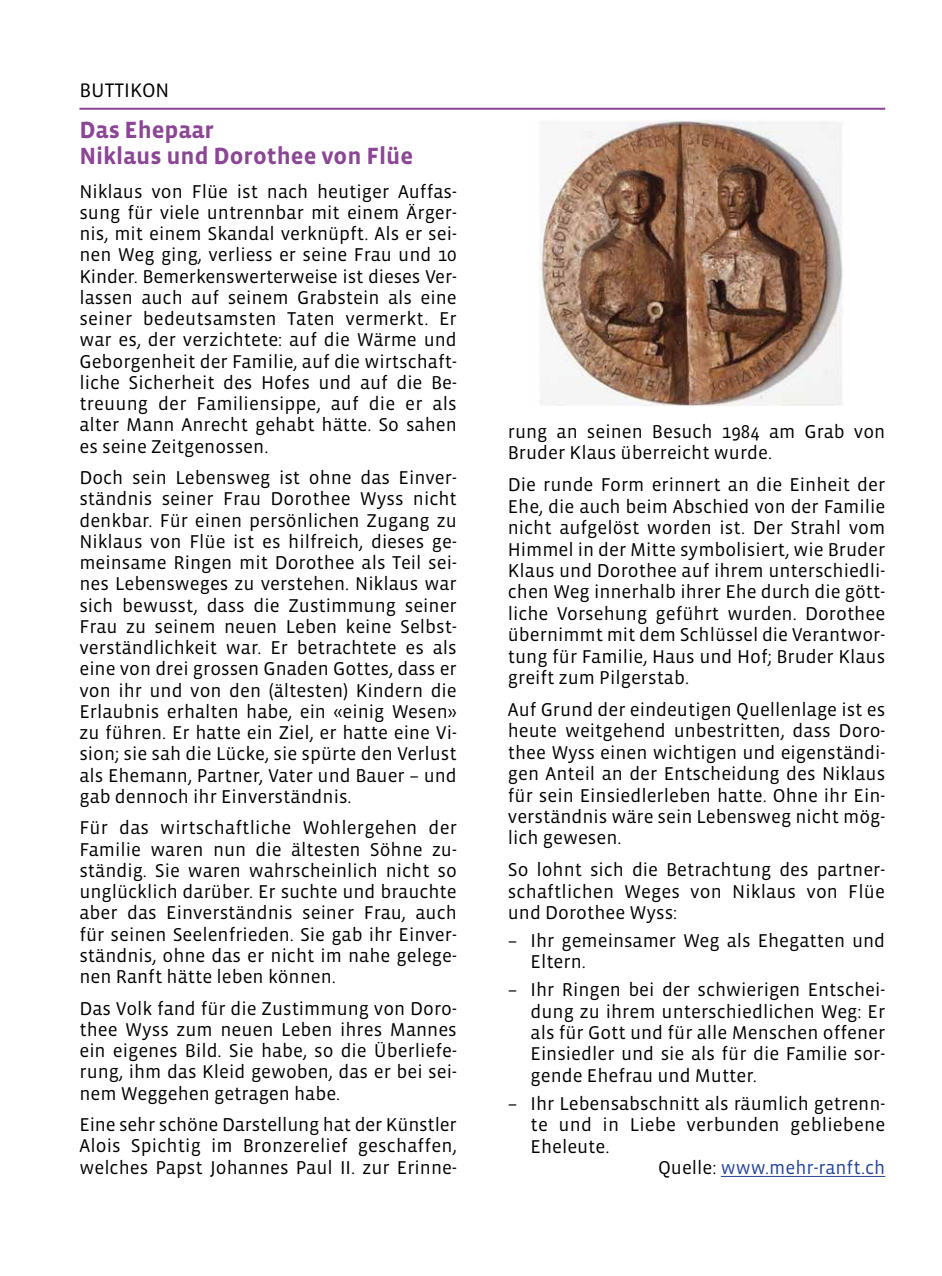
<style>
.page{position:relative;width:942px;height:1276px;background:#fff}
.page>*{position:absolute;margin:0;border:0;box-sizing:border-box;transform-origin:0 0}
.t1{font:700 24px/26.2px "Vista Sans";color:#8b4695}
.t2{font:20px "Vista Sans";color:#000}
.t3{font:19px/21.2px "Vista Sans";color:#000;text-align:justify}
.t4{font:19px "Vista Sans";color:#254396}
.s1{color:#000}
</style>
<div class="page">
<hr style="left:79px;top:108px;width:805px;height:2px;background:#8b4695">
<hr style="left:720px;top:1176px;width:164px;height:1px;background:#254396">
<img style="left:540px;top:120px;width:303px;height:286px">
<p class="t2" style="left:79px;top:80px;width:91px">BUTTIKON</p>
<p class="t1" style="left:79px;top:117px;width:335px">Das Ehepaar<br>Niklaus und Dorothee von Flüe</p>
<p class="t3" style="left:79px;top:181px;width:379px;text-align:left">Niklaus von Flüe ist nach heutiger Auffas&shy;sung für viele untrennbar mit einem Ärger&shy;nis, mit einem Skandal verknüpft. Als er sei&shy;nen Weg ging, verliess er seine Frau und 10<br>Kinder. Bemerkenswerterweise ist dieses Ver&shy;lassen auch auf seinem Grabstein als eine seiner bedeutsamsten Taten vermerkt. Er war es, der verzichtete: auf die Wärme und Geborgenheit der Familie, auf die wirtschaft&shy;liche Sicherheit des Hofes und auf die Be-- treuung der Familiensippe, auf die er als alter Mann Anrecht gehabt hätte. So sahen es seine Zeitgenossen.</p>
<p class="t3" style="left:79px;top:467px;width:379px;text-align:left">Doch sein Lebensweg ist ohne das Einver&shy;ständnis seiner Frau Dorothee Wyss nicht denkbar. Für einen persönlichen Zugang zu Niklaus von Flüe ist es hilfreich, dieses ge-- meinsame Ringen mit Dorothee als Teil sei&shy;nes Lebensweges zu verstehen. Niklaus war sich bewusst, dass die Zustimmung seiner Frau zu seinem neuen Leben keine Selbst&shy;verständlichkeit war. Er betrachtete es als eine von drei grossen Gnaden Gottes, dass er von ihr und von den (ältesten) Kindern die Erlaubnis erhalten habe, ein «einig Wesen» zu führen. Er hatte ein Ziel, er hatte eine Vi-- sion; sie sah die Lücke, sie spürte den Verlust als Ehemann, Partner, Vater und Bauer – und gab dennoch ihr Einverständnis.</p>
<p class="t3" style="left:79px;top:818px;width:379px;text-align:left">Für das wirtschaftliche Wohlergehen der Familie waren nun die ältesten Söhne zu-- ständig. Sie waren wahrscheinlich nicht so unglücklich darüber. Er suchte und brauchte aber das Einverständnis seiner Frau, auch für seinen Seelenfrieden. Sie gab ihr Einver&shy;ständnis, ohne das er nicht im nahe gelege&shy;nen Ranft hätte leben können.</p>
<p class="t3" style="left:79px;top:998px;width:379px">Das Volk fand für die Zustimmung von Doro&shy;thee Wyss zum neuen Leben ihres Mannes ein eigenes Bild. Sie habe, so die Überliefe&shy;rung, ihm das Kleid gewoben, das er bei sei&shy;nem Weggehen getragen habe.</p>
<p class="t3" style="left:79px;top:1114px;width:379px">Eine sehr schöne Darstellung hat der Künstler Alois Spichtig im Bronzerelief geschaffen, welches Papst Johannes Paul II. zur Erinne-</p>
<p class="t3" style="left:507px;top:421px;width:379px">rung an seinen Besuch 1984 am Grab von<br>Bruder Klaus überreicht wurde.</p>
<p class="t3" style="left:507px;top:474px;width:379px">Die runde Form erinnert an die Einheit der Ehe, die auch beim Abschied von der Familie nicht aufgelöst worden ist. Der Strahl vom Himmel in der Mitte symbolisiert, wie Bruder Klaus und Dorothee auf ihrem unterschiedli&shy;chen Weg innerhalb ihrer Ehe durch die gött&shy;liche Vorsehung geführt wurden. Dorothee übernimmt mit dem Schlüssel die Verantwor&shy;tung für Familie, Haus und Hof; Bruder Klaus greift zum Pilgerstab.</p>
<p class="t3" style="left:507px;top:699px;width:379px">Auf Grund der eindeutigen Quellenlage ist es heute weitgehend unbestritten, dass Doro&shy;thee Wyss einen wichtigen und eigenständi&shy;gen Anteil an der Entscheidung des Niklaus für sein Einsiedlerleben hatte. Ohne ihr Ein&shy;verständnis wäre sein Lebensweg nicht mög&shy;lich gewesen.</p>
<p class="t3" style="left:507px;top:859px;width:379px">So lohnt sich die Betrachtung des partner&shy;schaftlichen Weges von Niklaus von Flüe und Dorothee Wyss:</p>
<p class="t3" style="left:530px;top:930px;width:356px;text-indent:-23px">– Ihr gemeinsamer Weg als Ehegatten und<br>Eltern.</p>
<p class="t3" style="left:530px;top:979px;width:356px;text-indent:-23px">– Ihr Ringen bei der schwierigen Entschei&shy;dung zu ihrem unterschiedlichen Weg: Er als für Gott und für alle Menschen offener Einsiedler und sie als für die Familie sor&shy;gende Ehefrau und Mutter.</p>
<p class="t3" style="left:507px;top:1093px;width:379px">– Ihr Lebensabschnitt als räumlich getrenn-</p>
<p class="t3" style="left:530px;top:1114px;width:356px">te und in Liebe verbunden gebliebene</p>
<p class="t3" style="left:530px;top:1136px;width:80px">Eheleute.</p>
<p class="t4" style="left:658px;top:1158px;width:228px"><span class="s1">Quelle:</span> www.mehr-ranft.ch</p>
</div>
